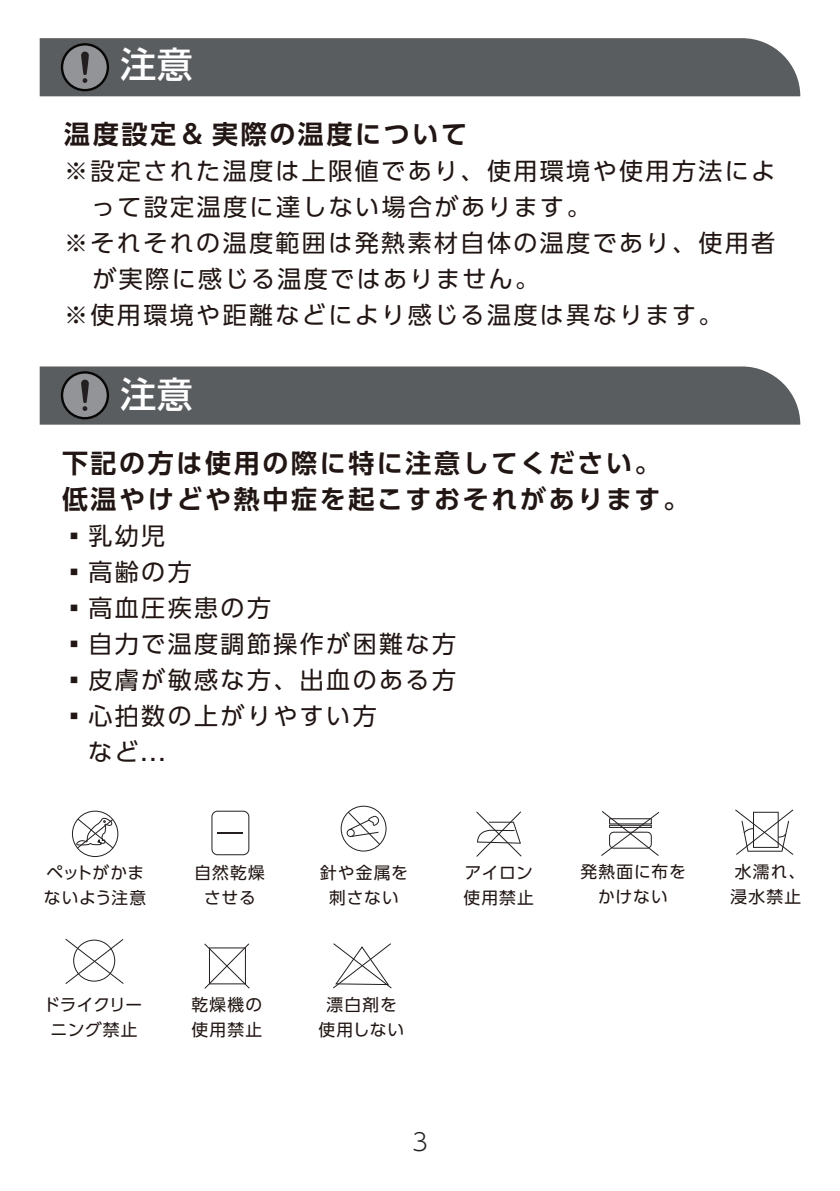
<style>
.page{position:relative;width:840px;height:1191px;background:#fff}
.page>*{position:absolute;margin:0;border:0;box-sizing:border-box;transform-origin:0 0}
.t1{font:500 36px "UD Shin Go Pr 6 N";color:#fff}
.t2{font:700 26px/36px "UD Shin Go Pr 6 N De";letter-spacing:.1em;color:#211613}
.t3{font:24px/36px "UD Shin Go Pr 6 N";letter-spacing:.1em;color:#211613}
.t4{font:300 24px "UD Shin Go Pr 6 N";color:#231f20}
.t5{font:16.8px/25px "UD Shin Go Pr 6 N";letter-spacing:.06em;color:#211613;text-align:center}
.t6{font:16.8px/25px "UD Shin Go Pr 6 N";letter-spacing:.015em;color:#211613;text-align:center}
</style>
<div class="page">
<svg style="left:65px;top:938px;width:59px;height:46px"></svg>
<svg style="left:735px;top:809px;width:57px;height:46px"></svg>
<svg style="left:601px;top:811px;width:58px;height:45px"></svg>
<svg style="left:204px;top:943px;width:45px;height:45px"></svg>
<svg style="left:333px;top:943px;width:58px;height:45px"></svg>
<svg style="left:340px;top:805px;width:46px;height:46px"></svg>
<svg style="left:72px;top:810px;width:46px;height:47px"></svg>
<svg style="left:211px;top:810px;width:38px;height:45px"></svg>
<svg style="left:476px;top:811px;width:45px;height:46px"></svg>
<div style="left:40px;top:38px;width:759px;height:58px;background:#5a5d5f"></div>
<div style="left:40px;top:366px;width:759px;height:59px;background:#5a5d5f"></div>
<svg style="left:61px;top:371px;width:48px;height:48px;background:#6b6b6e"></svg>
<svg style="left:61px;top:43px;width:48px;height:48px;background:#6b6b6e"></svg>
<h1 class="t1" style="left:120px;top:36px;width:74px">注意</h1>
<p class="t2" style="left:64px;top:116px;width:404px">温度設定 &amp; 実際の温度について</p>
<p class="t3" style="left:64px;top:152px;width:712px">※設定された温度は上限値であり、使用環境や使用方法によ</p>
<p class="t3" style="left:91px;top:188px;width:501px">って設定温度に達しない場合があります。</p>
<p class="t3" style="left:64px;top:224px;width:712px">※それそれの温度範囲は発熱素材自体の温度であり、使用者</p>
<p class="t3" style="left:92px;top:260px;width:448px">が実際に感じる温度ではありません。</p>
<p class="t3" style="left:64px;top:296px;width:659px">※使用環境や距離などにより感じる温度は異なります。</p>
<h1 class="t1" style="left:120px;top:365px;width:74px">注意</h1>
<p class="t2" style="left:62px;top:444px;width:628px">下記の方は使用の際に特に注意してください。低温やけどや熱中症を起こすおそれがあります。</p>
<p class="t3" style="left:62px;top:517px;width:105px">▪乳幼児</p>
<p class="t3" style="left:62px;top:553px;width:131px">▪高齢の方</p>
<p class="t3" style="left:62px;top:589px;width:210px">▪高血圧疾患の方</p>
<p class="t3" style="left:62px;top:625px;width:395px">▪自力で温度調節操作が困難な方</p>
<p class="t3" style="left:62px;top:661px;width:395px">▪皮膚が敏感な方、出血のある方</p>
<p class="t3" style="left:88px;top:697px;width:290px;text-indent:-26px">▪心拍数の上がりやすい方など...</p>
<p class="t6" style="left:44px;top:859px;width:104px;text-align:left">ペットがかまないよう注意</p>
<p class="t5" style="left:194px;top:859px;width:72px">自然乾燥させる</p>
<p class="t5" style="left:463px;top:859px;width:72px;text-align:left">アイロン使用禁止</p>
<p class="t5" style="left:320px;top:859px;width:89px">針や金属を刺さない</p>
<p class="t6" style="left:43px;top:991px;width:100px">ドライクリーニング禁止</p>
<p class="t5" style="left:191px;top:991px;width:72px;text-align:left">乾燥機の使用禁止</p>
<p class="t5" style="left:318px;top:991px;width:87px">漂白剤を使用しない</p>
<p class="t4" style="left:412px;top:1122px;width:17px">3</p>
<p class="t5" style="left:580px;top:858px;width:107px">発熱面に布をかけない</p>
<p class="t5" style="left:730px;top:858px;width:76px;text-align:left">水濡れ、浸水禁止</p>
</div>
